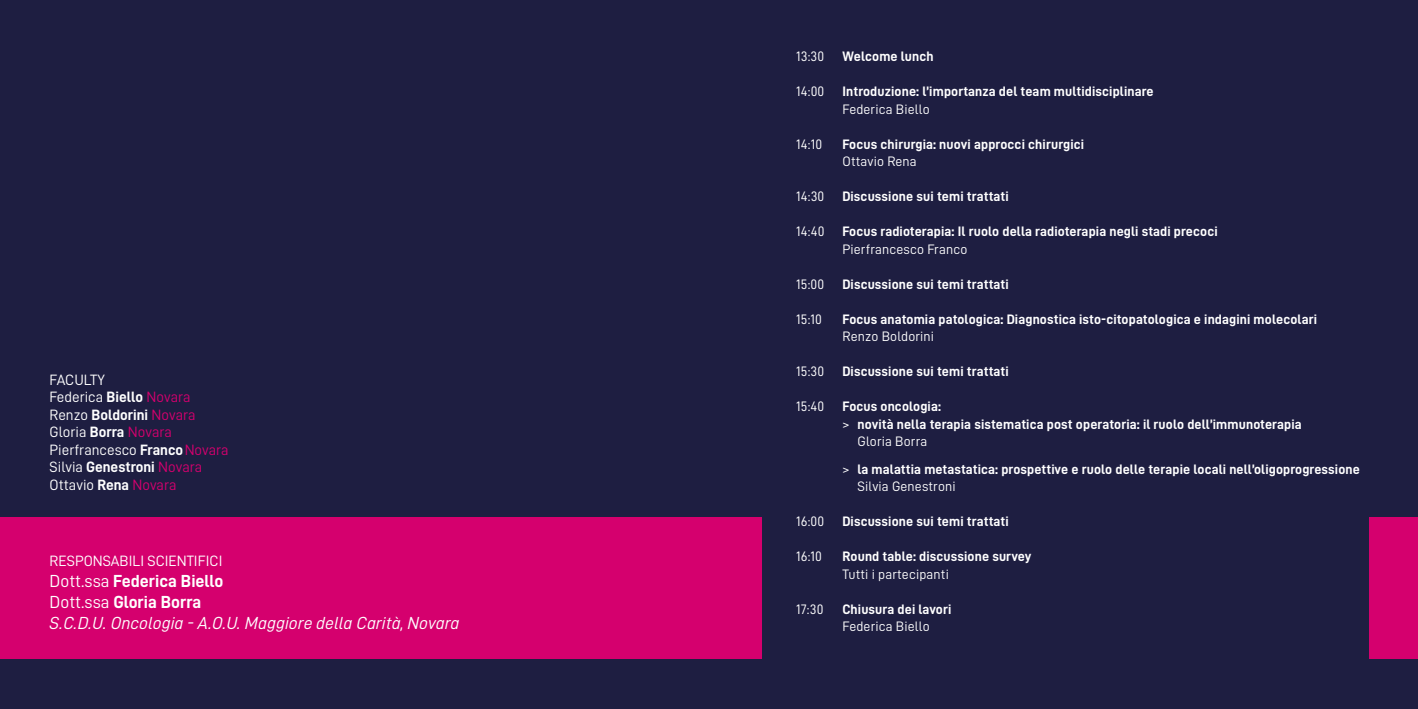
<style>
.page{position:relative;width:1418px;height:709px;background:#fff}
.page>*{position:absolute;margin:0;border:0;box-sizing:border-box;transform-origin:0 0}
.t1{font:17.5px "D DIN Italic";color:#fff}
.t2{font:17.5px/21px "D DIN Bold";color:#fff}
.t3{font:15px/17.5px "D DIN";color:#fff}
.t4{font:15px "D DIN Bold";color:#fff}
.t5{font:13.75px/17.5px "D DIN Bold";letter-spacing:.01em;color:#fff}
.t6{font:13.75px "D DIN";letter-spacing:.01em;color:#fff}
.s1{font-family:"D DIN Bold"}
.s2{color:#d5006e}
.s3{font-family:"D DIN"}
.s4{font-family:"D DIN";color:#d5006e}
</style>
<div class="page">
<div style="left:0;top:0;width:1417px;height:709px;background:#1e1e41"></div>
<div style="left:0;top:517px;width:1417px;height:142px;background:#d5006e"></div>
<div style="left:762px;top:50px;width:606px;height:659px;background:#1e1e41"></div>
<p class="t3" style="left:50px;top:370px;width:143px">FACULTY<br>Federica <span class="s1">Biello</span> <span class="s2">Novara</span></p>
<p class="t4" style="left:50px;top:406px;width:148px"><span class="s3">Renzo</span> Boldorini <span class="s4">Novara</span></p>
<p class="t3" style="left:50px;top:423px;width:181px">Gloria <span class="s1">Borra</span> <span class="s2">Novara<br></span>Pierfrancesco <span class="s1">Franco</span><span class="s2">Novara</span></p>
<p class="t4" style="left:50px;top:459px;width:154px"><span class="s3">Silvia</span> Genestroni <span class="s4">Novara</span></p>
<p class="t3" style="left:50px;top:475px;width:128px">Ottavio <span class="s1">Rena</span> <span class="s2">Novara</span></p>
<p class="t3" style="left:50px;top:552px;width:174px">RESPONSABILI SCIENTIFICI</p>
<p class="t2" style="left:50px;top:570px;width:175px"><span class="s3">Dott.ssa</span> Federica Biello<br><span class="s3">Dott.ssa</span> Gloria Borra</p>
<p class="t1" style="left:50px;top:613px;width:411px">S.C.D.U. Oncologia - A.O.U. Maggiore della Carità, Novara</p>
<p class="t6" style="left:796px;top:49px;width:30px">13:30</p>
<p class="t5" style="left:842px;top:47px;width:93px">Welcome lunch</p>
<p class="t6" style="left:796px;top:84px;width:30px">14:00</p>
<p class="t5" style="left:842px;top:82px;width:313px">Introduzione: l’importanza del team multidisciplinare</p>
<p class="t6" style="left:842px;top:101px;width:89px">Federica Biello</p>
<p class="t6" style="left:796px;top:136px;width:27px">14:10</p>
<p class="t5" style="left:842px;top:135px;width:243px">Focus chirurgia: nuovi approcci chirurgici</p>
<p class="t6" style="left:842px;top:154px;width:76px">Ottavio Rena</p>
<p class="t6" style="left:796px;top:189px;width:30px">14:30</p>
<p class="t5" style="left:842px;top:187px;width:168px">Discussione sui temi trattati</p>
<p class="t6" style="left:796px;top:224px;width:30px">14:40</p>
<p class="t5" style="left:842px;top:222px;width:377px">Focus radioterapia: Il ruolo della radioterapia negli stadi precoci</p>
<p class="t6" style="left:842px;top:241px;width:126px">Pierfrancesco Franco</p>
<p class="t6" style="left:796px;top:276px;width:29px">15:00</p>
<p class="t5" style="left:842px;top:275px;width:168px">Discussione sui temi trattati</p>
<p class="t6" style="left:796px;top:311px;width:27px">15:10</p>
<p class="t5" style="left:842px;top:310px;width:476px">Focus anatomia patologica: Diagnostica isto-citopatologica e indagini molecolari</p>
<p class="t6" style="left:842px;top:329px;width:93px">Renzo Boldorini</p>
<p class="t6" style="left:796px;top:364px;width:29px">15:30</p>
<p class="t5" style="left:842px;top:362px;width:168px">Discussione sui temi trattati</p>
<p class="t6" style="left:796px;top:399px;width:30px">15:40</p>
<p class="t5" style="left:842px;top:397px;width:461px">Focus oncologia:<br><span class="s3">&gt;</span> novità nella terapia sistematica post operatoria: il ruolo dell’immunoterapia</p>
<p class="t6" style="left:857px;top:434px;width:71px">Gloria Borra</p>
<p class="t5" style="left:842px;top:460px;width:519px"><span class="s3">&gt;</span> la malattia metastatica: prospettive e ruolo delle terapie locali nell’oligoprogressione</p>
<p class="t6" style="left:857px;top:479px;width:100px">Silvia Genestroni</p>
<p class="t6" style="left:796px;top:514px;width:30px">16:00</p>
<p class="t5" style="left:842px;top:512px;width:168px">Discussione sui temi trattati</p>
<p class="t6" style="left:796px;top:549px;width:27px">16:10</p>
<p class="t5" style="left:842px;top:547px;width:190px">Round table: discussione survey</p>
<p class="t6" style="left:842px;top:566px;width:108px">Tutti i partecipanti</p>
<p class="t6" style="left:796px;top:601px;width:29px">17:30</p>
<p class="t5" style="left:842px;top:600px;width:110px">Chiusura dei lavori</p>
<p class="t6" style="left:842px;top:619px;width:89px">Federica Biello</p>
</div>
